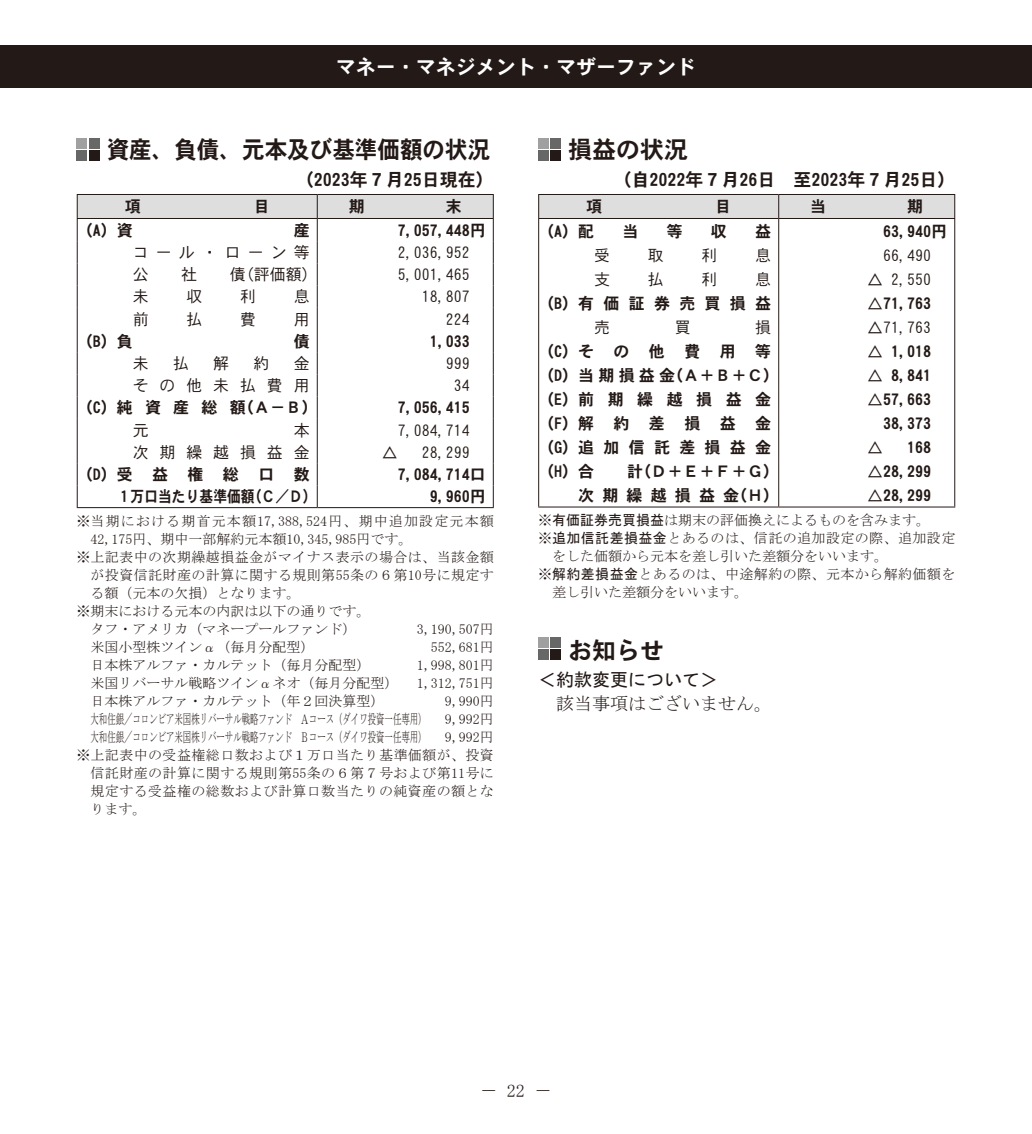
<style>
.page{position:relative;width:1032px;height:1134px;background:#fff}
.page>*{position:absolute;margin:0;border:0;box-sizing:border-box;transform-origin:0 0}
.t1{font:24px "DFHS Gothic W7 WIN RKSJ H";color:#231916;scale:.94 1}
.t2{font:24px "DFHS Gothic W7 WIN RKSJ H";color:#231916}
.t3{font:20px "DFHS Gothic R Pro 6 W7";color:#fff}
.t4{font:18px "DFHS Gothic W7 WIN RKSJ H";color:#231916}
.t5{font:18px "MS Mincho";color:#231916}
.t6{font:18px "MS Gothic";color:#231916}
.t7{font:16px "DFHS Gothic W7 WIN RKSJ H";letter-spacing:.005em;color:#231916}
.t8{font:16px "DFHS Gothic W3 WIN RKSJ H";color:#231916}
.t9{font:16px "DFHS Gothic W7 WIN RKSJ H";letter-spacing:.58em;color:#231916}
.t10{font:16px "DFHS Gothic W7 WIN RKSJ H";letter-spacing:.005em;color:#231916;scale:.86 1}
.t11{font:16px "DFHS Gothic W3 WIN RKSJ H";letter-spacing:.675em;color:#231916}
.t12{font:16px "DFHS Gothic W7 WIN RKSJ H";letter-spacing:.845em;color:#231916}
.t13{font:16px "DFHS Gothic W7 WIN RKSJ H";letter-spacing:.51em;color:#231916}
.t14{font:14px "MS Mincho";color:#231916}
.t15{font:14px "MS Mincho";letter-spacing:.03em;color:#231916}
.t16{font:14px "MS Mincho";color:#231916;scale:.6 1}
.t17{font:14px "MS Mincho";letter-spacing:.08em;color:#231916}
.s1{font-family:"MS Gothic"}
</style>
<div class="page">
<div style="left:0;top:45px;width:1032px;height:43px;background:#231916"></div>
<div style="left:77px;top:138px;width:10px;height:10px;background:#a0a0a1"></div>
<div style="left:77px;top:150px;width:10px;height:11px;background:#686767"></div>
<div style="left:89px;top:150px;width:10px;height:11px;background:#231916"></div>
<div style="left:89px;top:138px;width:10px;height:10px;background:#686767"></div>
<hr style="left:77px;top:507px;width:240px;height:1px;background:#231916">
<hr style="left:317px;top:507px;width:177px;height:1px;background:#231916">
<svg style="left:77px;top:194px;width:417px;height:313px"></svg>
<div style="left:538px;top:138px;width:11px;height:10px;background:#a0a0a1"></div>
<div style="left:538px;top:150px;width:11px;height:11px;background:#686767"></div>
<div style="left:550px;top:150px;width:11px;height:11px;background:#231916"></div>
<div style="left:550px;top:138px;width:11px;height:10px;background:#686767"></div>
<hr style="left:538px;top:506px;width:241px;height:1px;background:#231916">
<hr style="left:779px;top:506px;width:176px;height:1px;background:#231916">
<svg style="left:538px;top:194px;width:417px;height:312px"></svg>
<div style="left:538px;top:637px;width:11px;height:11px;background:#a0a0a1"></div>
<div style="left:538px;top:650px;width:11px;height:10px;background:#686767"></div>
<div style="left:550px;top:650px;width:11px;height:10px;background:#231916"></div>
<div style="left:550px;top:637px;width:11px;height:11px;background:#686767"></div>
<h2 class="t3" style="left:336px;top:55px;width:361px">マネー・マネジメント・マザーファンド</h2>
<h1 class="t1" style="left:107px;top:138px;width:409px">資産、負債、元本及び基準価額の状況</h1>
<p class="t4" style="left:296px;top:170px;width:199px">（2023年７月25日現在）</p>
<p class="t7" style="left:125px;top:198px;width:17px">項</p>
<p class="t7" style="left:254px;top:198px;width:17px">目</p>
<p class="t7" style="left:349px;top:198px;width:17px">期</p>
<p class="t7" style="left:446px;top:198px;width:17px">末</p>
<p class="t7" style="left:85px;top:222px;width:49px">(A) 資</p>
<p class="t7" style="left:294px;top:222px;width:17px">産</p>
<p class="t7" style="left:398px;top:222px;width:89px">7,057,448円</p>
<p class="t8" style="left:133px;top:244px;width:179px">コール・ローン等</p>
<p class="t8" style="left:398px;top:244px;width:73px">2,036,952</p>
<p class="t8" style="left:133px;top:266px;width:17px">公</p>
<p class="t8" style="left:181px;top:266px;width:17px">社</p>
<p class="t8" style="left:230px;top:266px;width:81px">債(評価額)</p>
<p class="t8" style="left:398px;top:266px;width:73px">5,001,465</p>
<p class="t8" style="left:133px;top:289px;width:17px">未</p>
<p class="t8" style="left:186px;top:289px;width:17px">収</p>
<p class="t8" style="left:240px;top:289px;width:17px">利</p>
<p class="t8" style="left:294px;top:289px;width:17px">息</p>
<p class="t8" style="left:422px;top:289px;width:49px">18,807</p>
<p class="t8" style="left:133px;top:311px;width:17px">前</p>
<p class="t8" style="left:186px;top:311px;width:17px">払</p>
<p class="t8" style="left:240px;top:311px;width:17px">費</p>
<p class="t8" style="left:294px;top:311px;width:17px">用</p>
<p class="t8" style="left:446px;top:311px;width:25px">224</p>
<p class="t7" style="left:85px;top:333px;width:49px">(B) 負</p>
<p class="t7" style="left:294px;top:333px;width:17px">債</p>
<p class="t7" style="left:430px;top:333px;width:41px">1,033</p>
<p class="t8" style="left:133px;top:355px;width:17px">未</p>
<p class="t8" style="left:173px;top:355px;width:17px">払</p>
<p class="t8" style="left:213px;top:355px;width:17px">解</p>
<p class="t8" style="left:254px;top:355px;width:17px">約</p>
<p class="t8" style="left:294px;top:355px;width:17px">金</p>
<p class="t8" style="left:446px;top:355px;width:25px">999</p>
<p class="t11" style="left:133px;top:377px;width:178px">その他未払費用</p>
<p class="t8" style="left:454px;top:377px;width:17px">34</p>
<p class="t7" style="left:85px;top:400px;width:227px">(C) 純 資 産 総 額(Ａ－Ｂ)</p>
<p class="t7" style="left:398px;top:400px;width:73px">7,056,415</p>
<p class="t8" style="left:133px;top:422px;width:17px">元</p>
<p class="t8" style="left:294px;top:422px;width:17px">本</p>
<p class="t8" style="left:398px;top:422px;width:73px">7,084,714</p>
<p class="t11" style="left:133px;top:444px;width:178px">次期繰越損益金</p>
<p class="t8" style="left:382px;top:444px;width:17px">△</p>
<p class="t8" style="left:422px;top:444px;width:49px">28,299</p>
<p class="t7" style="left:85px;top:466px;width:226px">(D)受益権総口数</p>
<p class="t7" style="left:398px;top:466px;width:89px">7,084,714口</p>
<p class="t10" style="left:117px;top:488px;width:226px">１万口当たり基準価額(Ｃ／Ｄ)</p>
<p class="t7" style="left:430px;top:488px;width:57px">9,960円</p>
<p class="t17" style="left:77px;top:514px;width:419px">※当期における期首元本額17,388,524円、期中追加設定元本額</p>
<p class="t14" style="left:91px;top:532px;width:323px">42,175円、期中一部解約元本額10,345,985円です。</p>
<p class="t15" style="left:77px;top:550px;width:419px">※上記表中の次期繰越損益金がマイナス表示の場合は、当該金額</p>
<p class="t15" style="left:91px;top:568px;width:405px">が投資信託財産の計算に関する規則第55条の６第10号に規定す</p>
<p class="t14" style="left:91px;top:586px;width:211px">る額（元本の欠損）となります。</p>
<p class="t14" style="left:77px;top:604px;width:295px">※期末における元本の内訳は以下の通りです。</p>
<p class="t14" style="left:91px;top:622px;width:267px">タフ・アメリカ（マネープールファンド）</p>
<p class="t14" style="left:417px;top:622px;width:78px">3,190,507円</p>
<p class="t14" style="left:91px;top:640px;width:225px">米国小型株ツインα（毎月分配型）</p>
<p class="t14" style="left:431px;top:640px;width:64px">552,681円</p>
<p class="t14" style="left:91px;top:658px;width:281px">日本株アルファ・カルテット（毎月分配型）</p>
<p class="t14" style="left:417px;top:658px;width:78px">1,998,801円</p>
<p class="t14" style="left:91px;top:676px;width:309px">米国リバーサル戦略ツインαネオ（毎月分配型）</p>
<p class="t14" style="left:417px;top:676px;width:78px">1,312,751円</p>
<p class="t14" style="left:91px;top:694px;width:295px">日本株アルファ・カルテット（年２回決算型）</p>
<p class="t14" style="left:445px;top:694px;width:50px">9,990円</p>
<p class="t16" style="left:91px;top:712px;width:561px">大和住銀／コロンビア米国株リバーサル戦略ファンド　Ａコース（ダイワ投資一任専用）</p>
<p class="t14" style="left:445px;top:712px;width:50px">9,992円</p>
<p class="t16" style="left:91px;top:730px;width:561px">大和住銀／コロンビア米国株リバーサル戦略ファンド　Ｂコース（ダイワ投資一任専用）</p>
<p class="t14" style="left:445px;top:730px;width:50px">9,992円</p>
<p class="t15" style="left:77px;top:748px;width:419px">※上記表中の受益権総口数および１万口当たり基準価額が、投資</p>
<p class="t15" style="left:91px;top:766px;width:405px">信託財産の計算に関する規則第55条の６第７号および第11号に</p>
<p class="t15" style="left:91px;top:784px;width:405px">規定する受益権の総数および計算口数当たりの純資産の額とな</p>
<p class="t14" style="left:91px;top:802px;width:57px">ります。</p>
<h1 class="t2" style="left:568px;top:138px;width:121px">損益の状況</h1>
<p class="t4" style="left:613px;top:170px;width:343px">（自2022年７月26日　至2023年７月25日）</p>
<p class="t7" style="left:586px;top:198px;width:17px">項</p>
<p class="t7" style="left:715px;top:198px;width:17px">目</p>
<p class="t7" style="left:810px;top:198px;width:17px">当</p>
<p class="t7" style="left:907px;top:198px;width:17px">期</p>
<p class="t7" style="left:546px;top:223px;width:49px">(A) 配</p>
<p class="t7" style="left:622px;top:223px;width:17px">当</p>
<p class="t7" style="left:667px;top:223px;width:17px">等</p>
<p class="t7" style="left:711px;top:223px;width:17px">収</p>
<p class="t7" style="left:755px;top:223px;width:17px">益</p>
<p class="t7" style="left:883px;top:223px;width:65px">63,940円</p>
<p class="t8" style="left:594px;top:247px;width:17px">受</p>
<p class="t8" style="left:648px;top:247px;width:17px">取</p>
<p class="t8" style="left:701px;top:247px;width:17px">利</p>
<p class="t8" style="left:755px;top:247px;width:17px">息</p>
<p class="t8" style="left:883px;top:247px;width:49px">66,490</p>
<p class="t8" style="left:594px;top:271px;width:17px">支</p>
<p class="t8" style="left:648px;top:271px;width:17px">払</p>
<p class="t8" style="left:701px;top:271px;width:17px">利</p>
<p class="t8" style="left:755px;top:271px;width:17px">息</p>
<p class="t8" style="left:867px;top:271px;width:65px">△ 2,550</p>
<p class="t9" style="left:546px;top:295px;width:226px">(B)有価証券売買損益</p>
<p class="t7" style="left:867px;top:295px;width:65px">△71,763</p>
<p class="t8" style="left:594px;top:319px;width:17px">売</p>
<p class="t8" style="left:675px;top:319px;width:17px">買</p>
<p class="t8" style="left:755px;top:319px;width:17px">損</p>
<p class="t8" style="left:867px;top:319px;width:65px">△71,763</p>
<p class="t7" style="left:546px;top:343px;width:226px">(C)その他費用等</p>
<p class="t7" style="left:867px;top:343px;width:66px">△ 1,018</p>
<p class="t7" style="left:546px;top:367px;width:227px">(D) 当期損益金(Ａ＋Ｂ＋Ｃ)</p>
<p class="t7" style="left:867px;top:367px;width:65px">△ 8,841</p>
<p class="t12" style="left:546px;top:391px;width:227px">(E)前期繰越損益金</p>
<p class="t7" style="left:867px;top:391px;width:65px">△57,663</p>
<p class="t7" style="left:546px;top:415px;width:226px">(F)解約差損益金</p>
<p class="t7" style="left:883px;top:415px;width:49px">38,373</p>
<p class="t9" style="left:546px;top:439px;width:226px">(G)追加信託差損益金</p>
<p class="t7" style="left:867px;top:439px;width:17px">△</p>
<p class="t7" style="left:907px;top:439px;width:25px">168</p>
<p class="t7" style="left:546px;top:463px;width:49px">(H) 合</p>
<p class="t7" style="left:627px;top:463px;width:145px">計(Ｄ＋Ｅ＋Ｆ＋Ｇ)</p>
<p class="t7" style="left:867px;top:463px;width:65px">△28,299</p>
<p class="t13" style="left:578px;top:487px;width:194px">次期繰越損益金(Ｈ)</p>
<p class="t7" style="left:867px;top:487px;width:65px">△28,299</p>
<p class="t14" style="left:538px;top:513px;width:393px">※<span class="s1">有価証券売買損益</span>は期末の評価換えによるものを含みます。</p>
<p class="t15" style="left:538px;top:531px;width:419px">※<span class="s1">追加信託差損益金</span>とあるのは、信託の追加設定の際、追加設定</p>
<p class="t14" style="left:552px;top:549px;width:337px">をした価額から元本を差し引いた差額分をいいます。</p>
<p class="t15" style="left:538px;top:567px;width:419px">※<span class="s1">解約差損益金</span>とあるのは、中途解約の際、元本から解約価額を</p>
<p class="t14" style="left:552px;top:585px;width:197px">差し引いた差額分をいいます。</p>
<h1 class="t2" style="left:568px;top:638px;width:97px">お知らせ</h1>
<p class="t6" style="left:538px;top:671px;width:181px">＜約款変更について＞</p>
<p class="t5" style="left:538px;top:695px;width:235px">　該当事項はございません。</p>
<p class="t5" style="left:507px;top:1081px;width:20px">22</p>
<p class="t5" style="left:480px;top:1081px;width:74px">－　　－</p>
</div>
